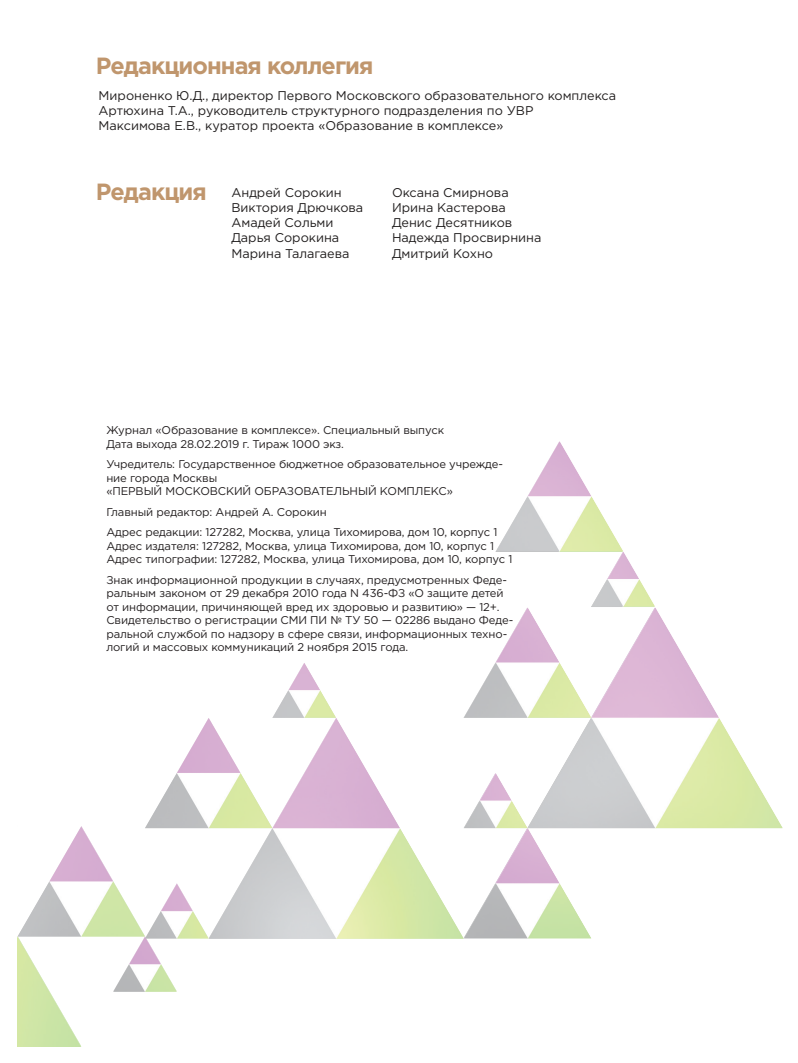
<style>
.page{position:relative;width:798px;height:1063px;background:#fff}
.page>*{position:absolute;margin:0;border:0;box-sizing:border-box;transform-origin:0 0}
.t1{font:700 23.38px "Gotham Pro";letter-spacing:-.04em;color:#c0966d}
.t2{font:12.62px/15.1px "Gotham Pro";color:#211e1e}
.t3{font:11.25px/13.5px "Gotham Pro";letter-spacing:-.01em;color:#231f20}
.s1{font-weight:700;font-size:23.38px;color:#c0966d}
</style>
<div class="page">
<img style="left:18px;top:442px;width:764px;height:604px">
<h1 class="t1" style="left:96px;top:52px;width:279px">Редакционная коллегия</h1>
<p class="t2" style="left:99px;top:88px;width:518px">Мироненко Ю.Д., директор Первого Московского образовательного комплекса<br>Артюхина Т.А., руководитель структурного подразделения по УВР<br>Максимова Е.В., куратор проекта «Образование в комплексе»</p>
<p class="t2" style="left:231px;top:185px;width:133px;text-indent:-135px"><span class="s1">Редакция</span> Андрей Сорокин<br>Виктория Дрючкова<br>Амадей Сольми<br>Дарья Сорокина<br>Марина Талагаева</p>
<p class="t2" style="left:392px;top:185px;width:151px">Оксана Смирнова<br>Ирина Кастерова<br>Денис Десятников<br>Надежда Просвирнина<br>Дмитрий Кохно</p>
<p class="t3" style="left:106px;top:423px;width:339px">Журнал «Образование в комплексе». Специальный выпуск<br>Дата выхода 28.02.2019 г. Тираж 1000 экз.</p>
<p class="t3" style="left:106px;top:457px;width:398px">Учредитель: Государственное бюджетное образовательное учрежде&shy;ние города Москвы<br>«ПЕРВЫЙ МОСКОВСКИЙ ОБРАЗОВАТЕЛЬНЫЙ КОМПЛЕКС»</p>
<p class="t3" style="left:106px;top:501px;width:392px;line-height:20.6px">Главный редактор: Андрей А. Сорокин<br>Адрес редакции: 127282, Москва, улица Тихомирова, дом 10, корпус 1</p>
<p class="t3" style="left:106px;top:539px;width:407px">Адрес издателя: 127282, Москва, улица Тихомирова, дом 10, корпус 1<br>Адрес типографии: 127282, Москва, улица Тихомирова, дом 10, корпус 1</p>
<p class="t3" style="left:106px;top:573px;width:408px">Знак информационной продукции в случаях, предусмотренных Феде&shy;ральным законом от 29 декабря 2010 года N 436-ФЗ «О защите детей от информации, причиняющей вред их здоровью и развитию» — 12+.<br>Свидетельство о регистрации СМИ ПИ № ТУ 50 — 02286 выдано Феде&shy;ральной службой по надзору в сфере связи, информационных техно&shy;логий и массовых коммуникаций 2 ноября 2015 года.</p>
</div>
